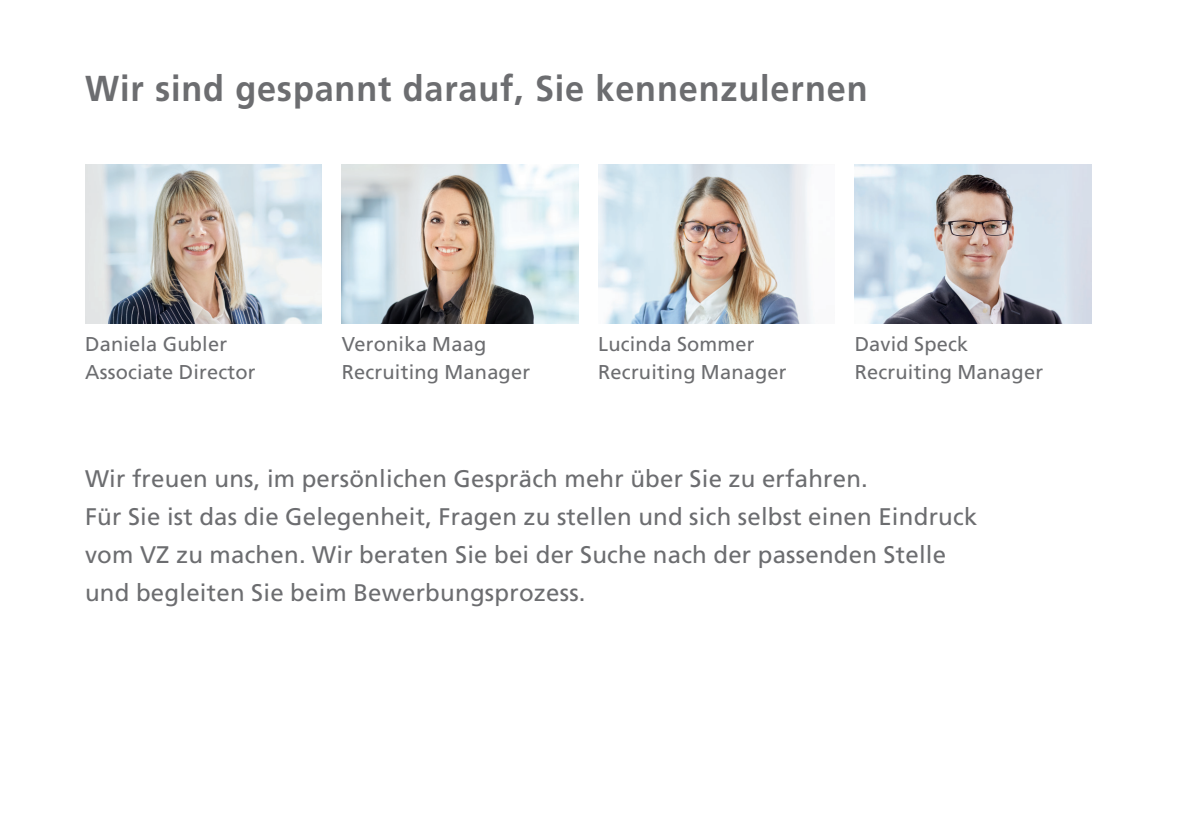
<style>
.page{position:relative;width:1191px;height:840px;background:#fff}
.page>*{position:absolute;margin:0;border:0;box-sizing:border-box;transform-origin:0 0}
.t1{font:700 36px "Frutiger LT";letter-spacing:.025em;color:#6c6d70;scale:.95 1}
.t2{font:24px/38px "Frutiger LT";letter-spacing:.01em;color:#6c6d70}
.t3{font:20px/28px "Frutiger LT";letter-spacing:.01em;color:#6c6d70}
</style>
<div class="page">
<img style="left:342px;top:164px;width:236px;height:159px">
<img style="left:85px;top:164px;width:237px;height:159px">
<img style="left:598px;top:164px;width:215px;height:159px">
<img style="left:854px;top:164px;width:237px;height:159px">
<h1 class="t1" style="left:85px;top:67px;width:825px">Wir sind gespannt darauf, Sie kennenzulernen</h1>
<p class="t3" style="left:85px;top:330px;width:172px">Daniela Gubler<br>Associate Director</p>
<p class="t3" style="left:598px;top:330px;width:190px">Lucinda Sommer<br>Recruiting Manager</p>
<p class="t3" style="left:854px;top:330px;width:190px">David Speck<br>Recruiting Manager</p>
<p class="t3" style="left:342px;top:330px;width:190px">Veronika Maag<br>Recruiting Manager</p>
<p class="t2" style="left:85px;top:459px;width:894px">Wir freuen uns, im persönlichen Gespräch mehr über Sie zu erfahren.<br>Für Sie ist das die Gelegenheit, Fragen zu stellen und sich selbst einen Eindruck vom VZ zu machen. Wir beraten Sie bei der Suche nach der passenden Stelle und begleiten Sie beim Bewerbungsprozess.</p>
</div>
